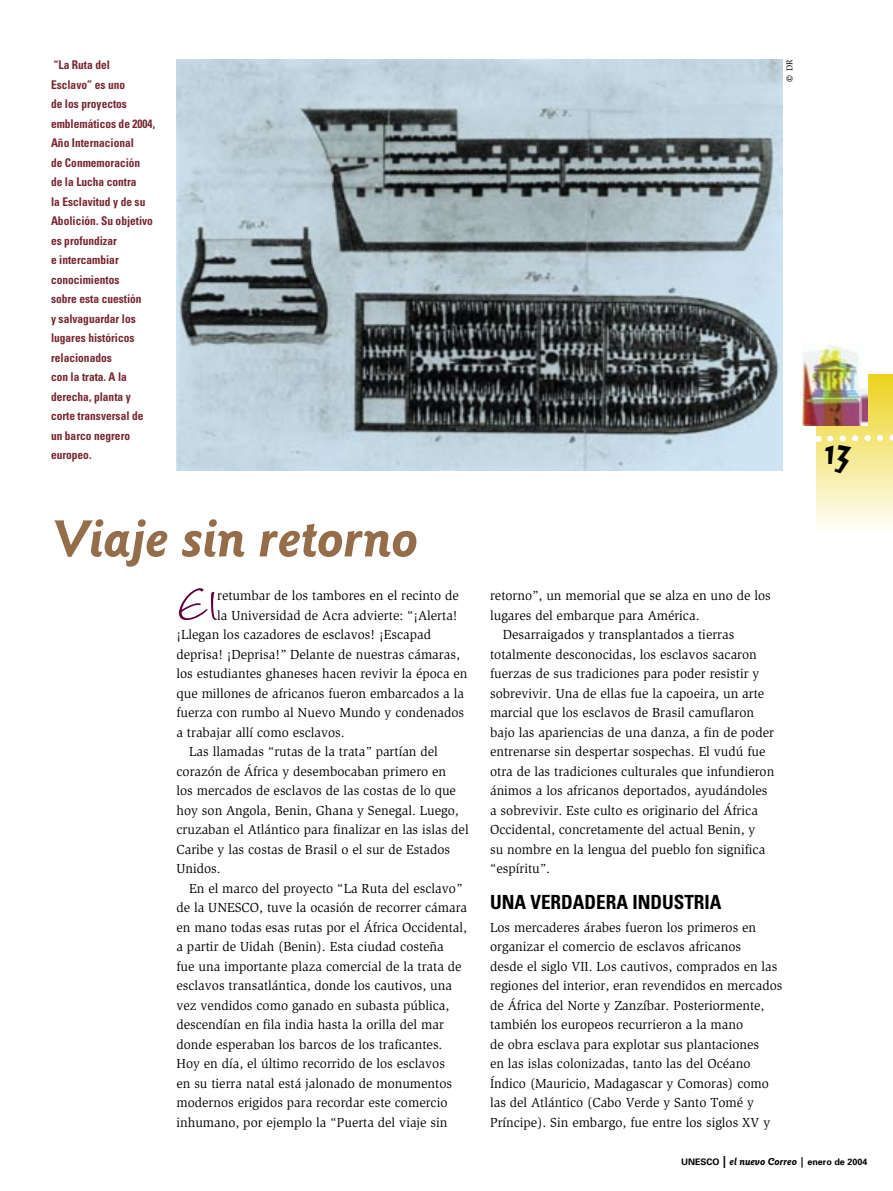
<style>
.page{position:relative;width:893px;height:1191px;background:#fff}
.page>*{position:absolute;margin:0;border:0;box-sizing:border-box;transform-origin:0 0}
.t1{font:68.1px "Wiesbaden Swing";color:#5e003a}
.t2{font:italic 700 54px "Goudy Sans";color:#946d4b}
.t3{font:700 36px "Elektrix";color:#000}
.t4{font:700 condensed 19.5px "Univers";color:#000}
.t5{font:13.5px/19.5px "Slimbach";color:#000}
.t6{font:700 condensed 12px/19.5px "Univers";color:#772731;scale:.95 1}
.t7{font:700 9px "Univers";color:#000}
.t8{font:8.85px "Slimbach";color:#000}
.s1{font-size:13.5px}
.s2{font-size:12px}
.s3{font-family:"Goudy Sans";font-style:italic;font-size:10.5px}
</style>
<div class="page">
<div style="left:816px;top:374px;width:77px;height:160px;background:linear-gradient(to bottom,#ecd21d,#fffefc)"></div>
<svg style="left:816px;top:431px;width:77px;height:14px"></svg>
<img style="left:802px;top:344px;width:65px;height:81px">
<img style="left:176px;top:60px;width:606px;height:411px">
<p class="t6" style="left:51px;top:55px;width:111px">“La Ruta del<br>Esclavo” es uno<br>de los proyectos emblemáticos de 2004,<br>Año Internacional<br>de Conmemoración<br>de la Lucha contra<br>la Esclavitud y de su<br>Abolición. Su objetivo es profundizar<br>e intercambiar conocimientos<br>sobre esta cuestión<br>y salvaguardar los lugares históricos relacionados<br>con la trata. A la derecha, planta y corte transversal de un barco negrero europeo.</p>
<p class="t8" style="left:784px;top:82px;width:24px;rotate:-90deg"><span class="s1">©</span> DR</p>
<h2 class="t2" style="left:51px;top:507px;width:369px">Viaje sin retorno</h2>
<h1 class="t1" style="left:176px;top:566px;width:42px">El</h1>
<p class="t5" style="left:217px;top:586px;width:243px">retumbar de los tambores en el recinto de</p>
<p class="t5" style="left:217px;top:605px;width:242px">la Universidad de Acra advierte: “¡Alerta!</p>
<p class="t5" style="left:176px;top:625px;width:256px">¡Llegan los cazadores de esclavos! ¡Escapad</p>
<p class="t5" style="left:176px;top:644px;width:285px">deprisa! ¡Deprisa!” Delante de nuestras cámaras,</p>
<p class="t5" style="left:176px;top:664px;width:293px">los estudiantes ghaneses hacen revivir la época en</p>
<p class="t5" style="left:176px;top:683px;width:289px">que millones de africanos fueron embarcados a la</p>
<p class="t5" style="left:176px;top:703px;width:289px">fuerza con rumbo al Nuevo Mundo y condenados</p>
<p class="t5" style="left:176px;top:722px;width:170px">a trabajar allí como esclavos.</p>
<p class="t5" style="left:189px;top:742px;width:250px">Las llamadas “rutas de la trata” partían del</p>
<p class="t5" style="left:176px;top:761px;width:271px">corazón de África y desembocaban primero en</p>
<p class="t5" style="left:176px;top:781px;width:281px">los mercados de esclavos de las costas de lo que</p>
<p class="t5" style="left:176px;top:800px;width:284px">hoy son Angola, Benin, Ghana y Senegal. Luego,</p>
<p class="t5" style="left:176px;top:820px;width:294px">cruzaban el Atlántico para finalizar en las islas del</p>
<p class="t5" style="left:176px;top:839px;width:275px">Caribe y las costas de Brasil o el sur de Estados</p>
<p class="t5" style="left:176px;top:859px;width:46px">Unidos.</p>
<p class="t5" style="left:189px;top:878px;width:275px">En el marco del proyecto “La Ruta del esclavo”</p>
<p class="t5" style="left:176px;top:898px;width:292px">de la UNESCO, tuve la ocasión de recorrer cámara</p>
<p class="t5" style="left:176px;top:917px;width:292px">en mano todas esas rutas por el África Occidental,</p>
<p class="t5" style="left:176px;top:937px;width:269px">a partir de Uidah (Benin). Esta ciudad costeña</p>
<p class="t5" style="left:176px;top:956px;width:287px">fue una importante plaza comercial de la trata de</p>
<p class="t5" style="left:176px;top:976px;width:277px">esclavos transatlántica, donde los cautivos, una</p>
<p class="t5" style="left:176px;top:995px;width:274px">vez vendidos como ganado en subasta pública,</p>
<p class="t5" style="left:176px;top:1015px;width:269px">descendían en fila india hasta la orilla del mar</p>
<p class="t5" style="left:176px;top:1034px;width:268px">donde esperaban los barcos de los traficantes.</p>
<p class="t5" style="left:176px;top:1054px;width:270px">Hoy en día, el último recorrido de los esclavos</p>
<p class="t5" style="left:176px;top:1073px;width:277px">en su tierra natal está jalonado de monumentos</p>
<p class="t5" style="left:176px;top:1093px;width:272px">modernos erigidos para recordar este comercio</p>
<p class="t5" style="left:176px;top:1112px;width:272px">inhumano, por ejemplo la “Puerta del viaje sin</p>
<p class="t5" style="left:490px;top:586px;width:282px">retorno”, un memorial que se alza en uno de los</p>
<p class="t5" style="left:490px;top:605px;width:211px">lugares del embarque para América.</p>
<p class="t5" style="left:503px;top:625px;width:233px">Desarraigados y transplantados a tierras</p>
<p class="t5" style="left:490px;top:644px;width:268px">totalmente desconocidas, los esclavos sacaron</p>
<p class="t5" style="left:490px;top:664px;width:271px">fuerzas de sus tradiciones para poder resistir y</p>
<p class="t5" style="left:490px;top:683px;width:276px">sobrevivir. Una de ellas fue la capoeira, un arte</p>
<p class="t5" style="left:490px;top:703px;width:266px">marcial que los esclavos de Brasil camuflaron</p>
<p class="t5" style="left:490px;top:722px;width:285px">bajo las apariencias de una danza, a fin de poder</p>
<p class="t5" style="left:490px;top:742px;width:277px">entrenarse sin despertar sospechas. El vudú fue</p>
<p class="t5" style="left:490px;top:761px;width:286px">otra de las tradiciones culturales que infundieron</p>
<p class="t5" style="left:490px;top:781px;width:279px">ánimos a los africanos deportados, ayudándoles</p>
<p class="t5" style="left:490px;top:800px;width:269px">a sobrevivir. Este culto es originario del África</p>
<p class="t5" style="left:490px;top:820px;width:267px">Occidental, concretamente del actual Benin, y</p>
<p class="t5" style="left:490px;top:839px;width:277px">su nombre en la lengua del pueblo fon significa</p>
<p class="t5" style="left:490px;top:859px;width:61px">“espíritu”.</p>
<h3 class="t4" style="left:490px;top:890px;width:233px">UNA VERDADERA INDUSTRIA</h3>
<p class="t5" style="left:490px;top:917px;width:294px">Los mercaderes árabes fueron los primeros en organizar el comercio de esclavos africanos<br>desde el siglo VII. Los cautivos, comprados en las regiones del interior, eran revendidos en mercados de África del Norte y Zanzíbar. Posteriormente, también los europeos recurrieron a la mano<br>de obra esclava para explotar sus plantaciones<br>en las islas colonizadas, tanto las del Océano Índico (Mauricio, Madagascar y Comoras) como las del Atlántico (Cabo Verde y Santo Tomé y Príncipe). Sin embargo, fue entre los siglos XV y</p>
<h3 class="t3" style="left:824px;top:431px;width:28px">13</h3>
<p class="t7" style="left:681px;top:1156px;width:188px">UNESCO <span class="s2">|</span> <span class="s3">el nuevo Correo |</span> enero de 2004</p>
</div>
